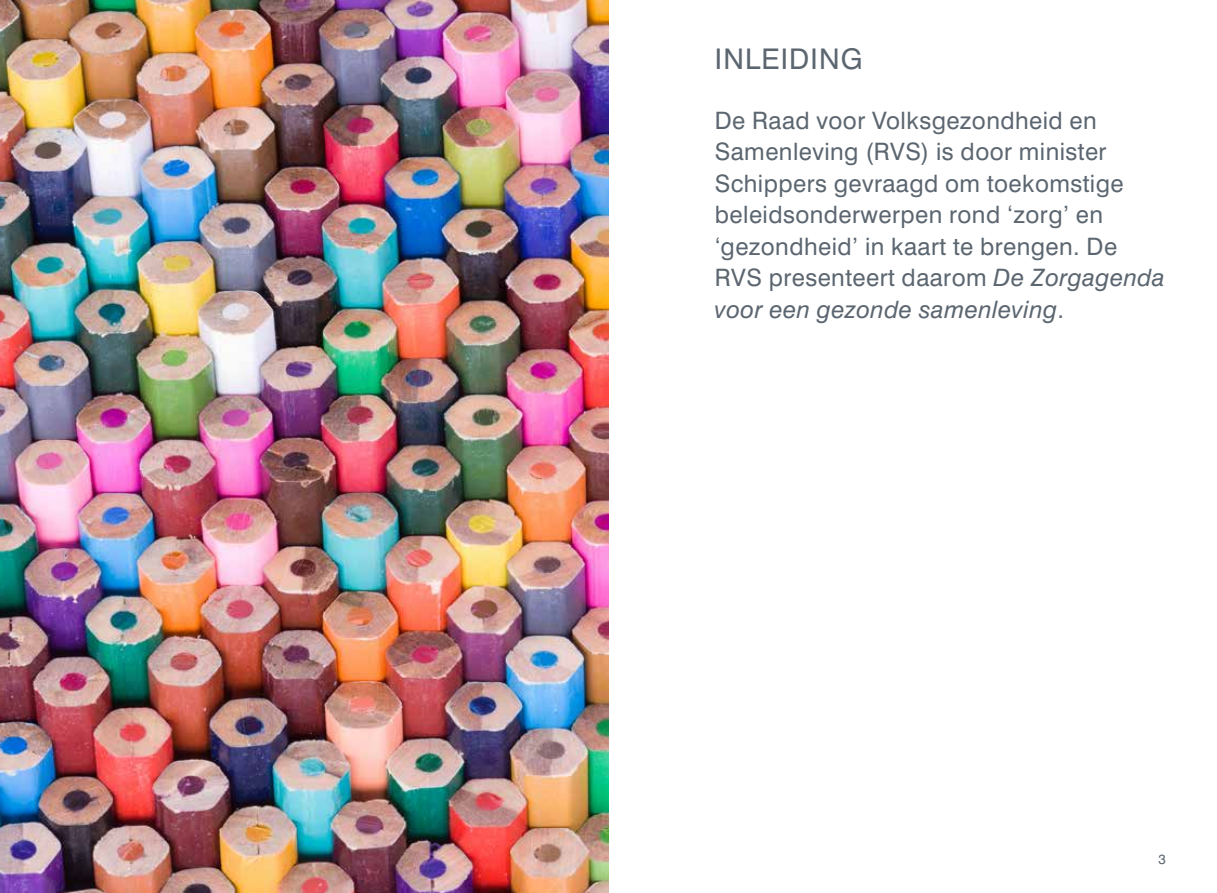
<style>
.page{position:relative;width:1217px;height:893px;background:#fff}
.page>*{position:absolute;margin:0;border:0;box-sizing:border-box;transform-origin:0 0}
.t1{font:28.5px "Swiss 721 BT";letter-spacing:.04em;color:#5c6670}
.t2{font:24px/31.5px "Swiss 721 BT";letter-spacing:.02em;color:#5c6670}
.t3{font:13.5px "Swiss 721 BT";color:#5c6670}
.s1{font-style:italic}
</style>
<div class="page">
<hr style="left:608px;top:0;width:1px;height:893px;background:#5c6670">
<img style="left:0;top:0;width:608px;height:893px">
<p class="t1" style="left:714px;top:41px;width:149px">INLEIDING</p>
<p class="t2" style="left:714px;top:104px;width:451px">De Raad voor Volksgezondheid en Samenleving (RVS) is door minister Schippers gevraagd om toekomstige beleidsonderwerpen rond ‘zorg’ en ‘gezondheid’ in kaart te brengen. De RVS presenteert daarom <span class="s1">De Zorgagenda voor een gezonde samenleving</span>.</p>
<p class="t3" style="left:1158px;top:851px;width:9px">3</p>
</div>
